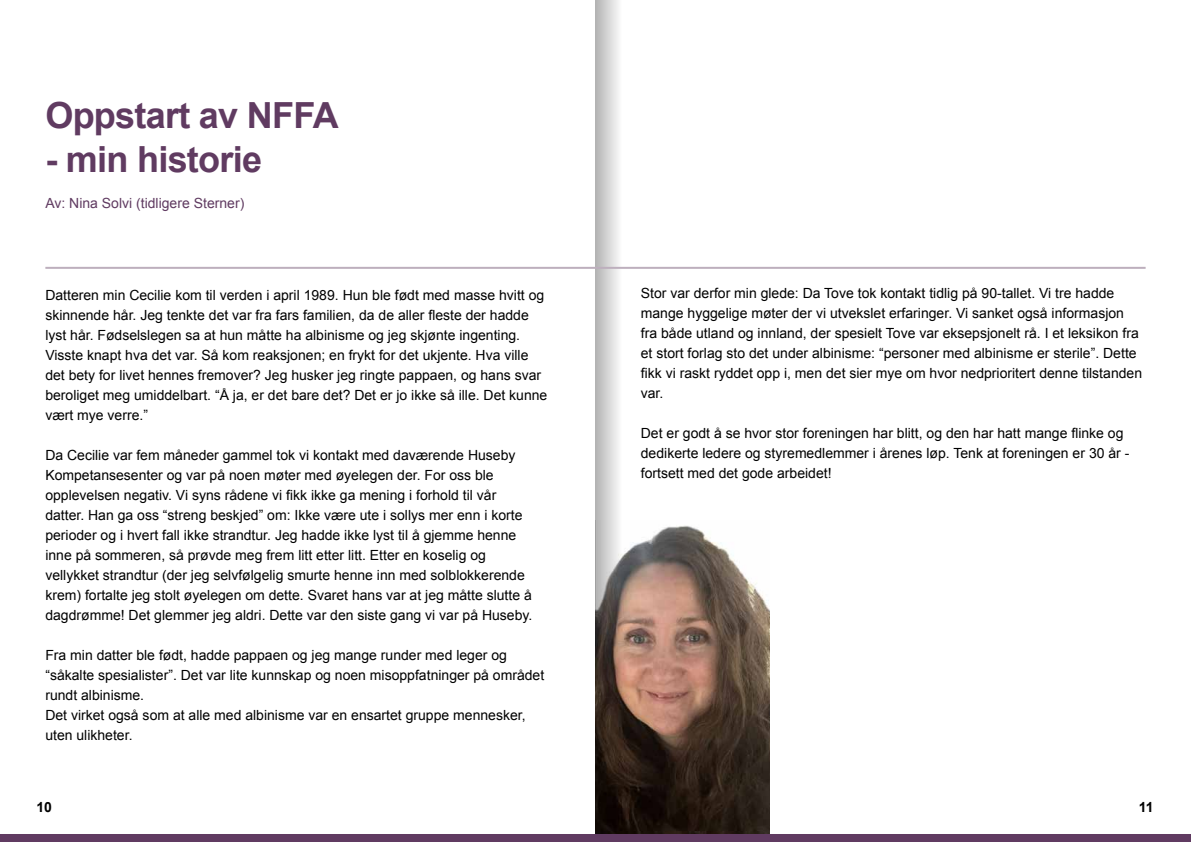
<style>
.page{position:relative;width:1191px;height:842px;background:#fff}
.page>*{position:absolute;margin:0;border:0;box-sizing:border-box;transform-origin:0 0}
.t1{font:700 36px "Arial";letter-spacing:-.02em;color:#603b61}
.t2{font:14px/20px "Arial";color:#000}
.t3{font:14px "Arial";color:#603b61}
.t4{font:700 14px "Arial";color:#000}
</style>
<div class="page">
<img style="left:622px;top:525px;width:147px;height:309px">
<svg style="left:595px;top:0;width:27px;height:834px;background:#a7a3a1"></svg>
<hr style="left:45px;top:267px;width:1100px;height:2px;background:#bdafbd">
<div style="left:0;top:834px;width:1191px;height:8px;background:#603b61"></div>
<h1 class="t1" style="left:45px;top:92px;width:295px">Oppstart av NFFA</h1>
<h1 class="t1" style="left:45px;top:136px;width:218px">- min historie</h1>
<p class="t3" style="left:45px;top:194px;width:200px">Av: Nina Solvi (tidligere Sterner)</p>
<p class="t2" style="left:45px;top:285px;width:503px">Datteren min Cecilie kom til verden i april 1989. Hun ble født med masse hvitt og skinnende hår. Jeg tenkte det var fra fars familien, da de aller fleste der hadde lyst hår. Fødselslegen sa at hun måtte ha albinisme og jeg skjønte ingenting.<br>Visste knapt hva det var. Så kom reaksjonen; en frykt for det ukjente. Hva ville det bety for livet hennes fremover? Jeg husker jeg ringte pappaen, og hans svar beroliget meg umiddelbart. “Å ja, er det bare det? Det er jo ikke så ille. Det kunne vært mye verre.”</p>
<p class="t2" style="left:45px;top:445px;width:488px">Da Cecilie var fem måneder gammel tok vi kontakt med daværende Huseby Kompetansesenter og var på noen møter med øyelegen der. For oss ble opplevelsen negativ. Vi syns rådene vi fikk ikke ga mening i forhold til vår datter. Han ga oss “streng beskjed” om: Ikke være ute i sollys mer enn i korte perioder og i hvert fall ikke strandtur. Jeg hadde ikke lyst til å gjemme henne inne på sommeren, så prøvde meg frem litt etter litt. Etter en koselig og vellykket strandtur (der jeg selvfølgelig smurte henne inn med solblokkerende krem) fortalte jeg stolt øyelegen om dette. Svaret hans var at jeg måtte slutte å dagdrømme! Det glemmer jeg aldri. Dette var den siste gang vi var på Huseby.</p>
<p class="t2" style="left:45px;top:645px;width:500px">Fra min datter ble født, hadde pappaen og jeg mange runder med leger og “såkalte spesialister”. Det var lite kunnskap og noen misoppfatninger på området rundt albinisme.<br>Det virket også som at alle med albinisme var en ensartet gruppe mennesker, uten ulikheter.</p>
<p class="t2" style="left:641px;top:283px;width:503px">Stor var derfor min glede: Da Tove tok kontakt tidlig på 90-tallet. Vi tre hadde mange hyggelige møter der vi utvekslet erfaringer. Vi sanket også informasjon fra både utland og innland, der spesielt Tove var eksepsjonelt rå. I et leksikon fra et stort forlag sto det under albinisme: “personer med albinisme er sterile”. Dette fikk vi raskt ryddet opp i, men det sier mye om hvor nedprioritert denne tilstanden var.</p>
<p class="t2" style="left:641px;top:423px;width:490px">Det er godt å se hvor stor foreningen har blitt, og den har hatt mange flinke og dedikerte ledere og styremedlemmer i årenes løp. Tenk at foreningen er 30 år - fortsett med det gode arbeidet!</p>
<p class="t4" style="left:37px;top:798px;width:17px">10</p>
<p class="t4" style="left:1138px;top:798px;width:16px">11</p>
</div>
